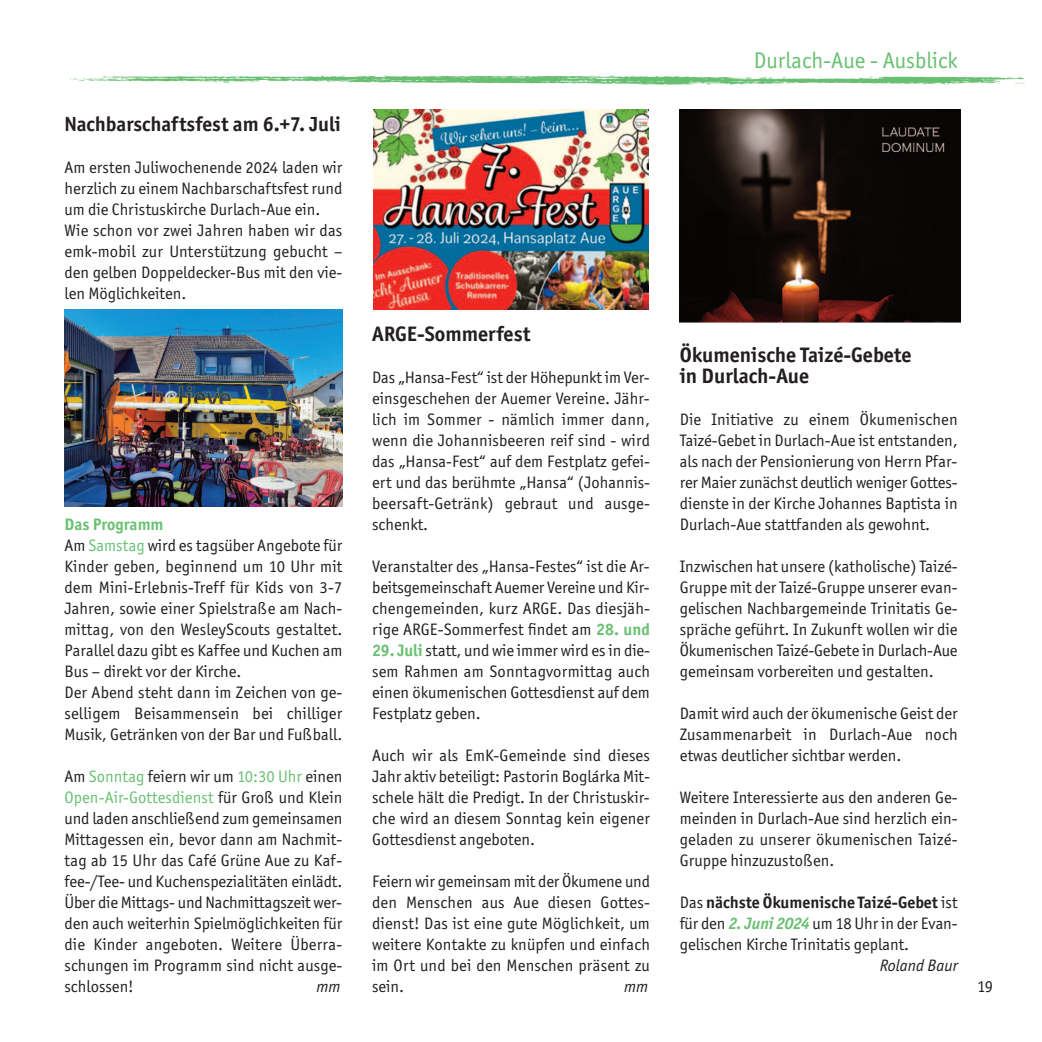
<style>
.page{position:relative;width:1042px;height:1042px;background:#fff}
.page>*{position:absolute;margin:0;border:0;box-sizing:border-box;transform-origin:0 0}
.t1{font:22.75px "Officina Sans ITC Std";color:#69c072}
.t2{font:700 21px/21px "Officina Sans ITC Std";color:#231f20}
.t3{font:700 20.47px "Officina Sans ITC Std";color:#231f20}
.t4{font:16.62px/21px "Officina Sans ITC Std";color:#231f20;text-align:justify}
.t5{font:italic 16.62px "Officina Sans ITC Std";color:#231f20}
.s1{font-weight:700;color:#69c072}
.s2{color:#69c072}
.s3{font-weight:700}
.s4{font-weight:700;font-style:italic;color:#69c072}
</style>
<div class="page">
<img style="left:69px;top:76px;width:956px;height:9px">
<img style="left:64px;top:310px;width:278px;height:197px">
<img style="left:373px;top:109px;width:275px;height:201px">
<img style="left:680px;top:109px;width:280px;height:214px">
<p class="t3" style="left:64px;top:117px;width:278px">Nachbarschaftsfest am 6.+7. Juli</p>
<p class="t4" style="left:64px;top:159px;width:279px;text-align:left">Am ersten Juliwochenende 2024 laden wir herzlich zu einem Nachbarschaftsfest rund um die Christuskirche Durlach-Aue ein.<br>Wie schon vor zwei Jahren haben wir das emk-mobil zur Unterstützung gebucht – den gelben Doppeldecker-Bus mit den vie&shy;len Möglichkeiten.</p>
<p class="t4" style="left:64px;top:516px;width:279px;text-align:left"><span class="s1">Das Programm<br></span>Am <span class="s2">Samstag</span> wird es tagsüber Angebote für Kinder geben, beginnend um 10 Uhr mit dem Mini-Erlebnis-Treff für Kids von 3-7<br>Jahren, sowie einer Spielstraße am Nach&shy;mittag, von den WesleyScouts gestaltet.<br>Parallel dazu gibt es Kaffee und Kuchen am Bus – direkt vor der Kirche.<br>Der Abend steht dann im Zeichen von ge&shy;selligem Beisammensein bei chilliger Musik, Getränken von der Bar und Fußball.</p>
<p class="t4" style="left:64px;top:768px;width:279px">Am <span class="s2">Sonntag</span> feiern wir um <span class="s2">10:30 Uhr</span> einen <span class="s2">Open-Air-Gottesdienst</span> für Groß und Klein und laden anschließend zum gemeinsamen Mittagessen ein, bevor dann am Nachmit&shy;tag ab 15 Uhr das Café Grüne Aue zu Kaf&shy;fee-/Tee- und Kuchenspezialitäten einlädt.<br>Über die Mittags- und Nachmittagszeit wer&shy;den auch weiterhin Spielmöglichkeiten für die Kinder angeboten. Weitere Überra&shy;schungen im Programm sind nicht ausge&shy;schlossen!</p>
<p class="t5" style="left:316px;top:981px;width:26px">mm</p>
<p class="t2" style="left:372px;top:326px;width:160px">ARGE-Sommerfest</p>
<p class="t4" style="left:372px;top:369px;width:279px">Das „Hansa-Fest“ ist der Höhepunkt im Ver&shy;einsgeschehen der Auemer Vereine. Jähr&shy;lich im Sommer - nämlich immer dann, wenn die Johannisbeeren reif sind - wird das „Hansa-Fest“ auf dem Festplatz gefei&shy;ert und das berühmte „Hansa“ (Johannis&shy;beersaft-Getränk) gebraut und ausge&shy;schenkt.</p>
<p class="t4" style="left:372px;top:558px;width:279px">Veranstalter des „Hansa-Festes“ ist die Ar&shy;beitsgemeinschaft Auemer Vereine und Kir&shy;chengemeinden, kurz ARGE. Das diesjäh&shy;rige ARGE-Sommerfest findet am <span class="s1">28. und</span></p>
<p class="t4" style="left:372px;top:642px;width:279px"><span class="s1">29. Juli</span> statt, und wie immer wird es in die&shy;sem Rahmen am Sonntagvormittag auch einen ökumenischen Gottesdienst auf dem Festplatz geben.</p>
<p class="t4" style="left:372px;top:747px;width:279px">Auch wir als EmK-Gemeinde sind dieses Jahr aktiv beteiligt: Pastorin Boglárka Mit&shy;schele hält die Predigt. In der Christuskir&shy;che wird an diesem Sonntag kein eigener Gottesdienst angeboten.</p>
<p class="t4" style="left:372px;top:873px;width:279px">Feiern wir gemeinsam mit der Ökumene und den Menschen aus Aue diesen Gottes&shy;dienst! Das ist eine gute Möglichkeit, um weitere Kontakte zu knüpfen und einfach im Ort und bei den Menschen präsent zu sein.</p>
<p class="t5" style="left:624px;top:981px;width:26px">mm</p>
<h1 class="t1" style="left:754px;top:53px;width:205px">Durlach-Aue - Ausblick</h1>
<p class="t2" style="left:680px;top:347px;width:233px">Ökumenische Taizé-Gebete in Durlach-Aue</p>
<p class="t4" style="left:680px;top:411px;width:279px">Die Initiative zu einem Ökumenischen Taizé-Gebet in Durlach-Aue ist entstanden, als nach der Pensionierung von Herrn Pfar&shy;rer Maier zunächst deutlich weniger Gottes&shy;dienste in der Kirche Johannes Baptista in Durlach-Aue stattfanden als gewohnt.</p>
<p class="t4" style="left:680px;top:558px;width:279px">Inzwischen hat unsere (katholische) Taizé-Gruppe mit der Taizé-Gruppe unserer evan&shy;gelischen Nachbargemeinde Trinitatis Ge&shy;spräche geführt. In Zukunft wollen wir die Ökumenischen Taizé-Gebete in Durlach-Aue gemeinsam vorbereiten und gestalten.</p>
<p class="t4" style="left:680px;top:705px;width:279px">Damit wird auch der ökumenische Geist der Zusammenarbeit in Durlach-Aue noch etwas deutlicher sichtbar werden.</p>
<p class="t4" style="left:680px;top:789px;width:279px">Weitere Interessierte aus den anderen Ge&shy;meinden in Durlach-Aue sind herzlich ein&shy;geladen zu unserer ökumenischen Taizé-Gruppe hinzuzustoßen.</p>
<p class="t4" style="left:680px;top:894px;width:279px">Das <span class="s3">nächste Ökumenische Taizé-Gebet</span> ist für den <span class="s4">2. Juni 2024</span> um 18 Uhr in der Evan&shy;gelischen Kirche Trinitatis geplant.</p>
<p class="t5" style="left:879px;top:960px;width:79px">Roland Baur</p>
<p class="t4" style="left:977px;top:978px;width:18px">19</p>
</div>
